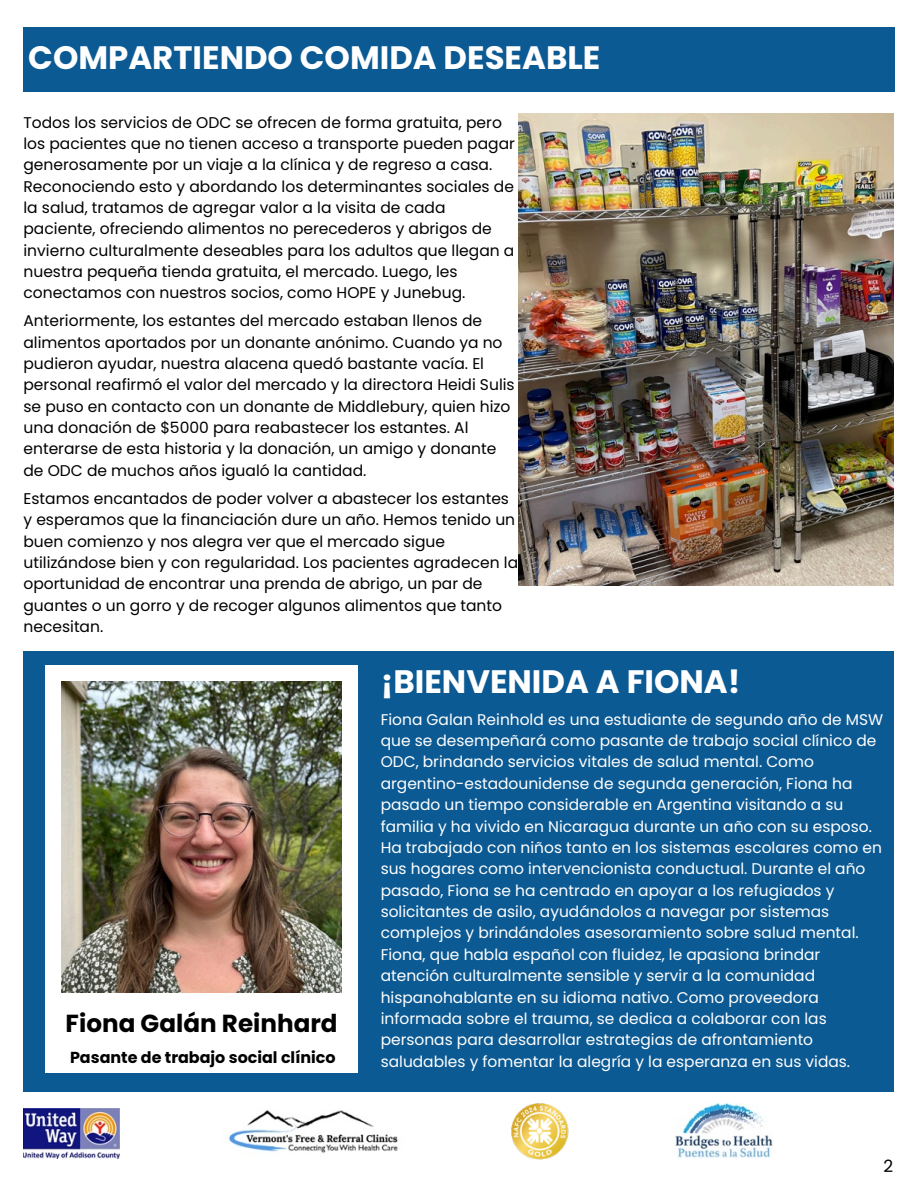
<style>
.page{position:relative;width:918px;height:1188px;background:#fff}
.page>*{position:absolute;margin:0;border:0;box-sizing:border-box;transform-origin:0 0}
.t1{font:700 32.4px "Poppins";color:#fff}
.t2{font:700 24.6px "Poppins";color:#000}
.t3{font:16.95px "Poppins";color:#000}
.t4{font:700 15.9px "Poppins";color:#000}
.t5{font:15.45px/21.3px "Poppins";color:#000}
.t6{font:15.45px/21.3px "Poppins";color:#fff}
</style>
<div class="page">
<div style="left:23px;top:652px;width:871px;height:440px;background:#0c5a93"></div>
<div style="left:23px;top:27px;width:872px;height:65px;background:#0c5a93"></div>
<div style="left:46px;top:665px;width:312px;height:408px;background:#fff"></div>
<img style="left:61px;top:681px;width:281px;height:311px">
<img style="left:519px;top:113px;width:374px;height:472px">
<img style="left:23px;top:1108px;width:96px;height:51px">
<img style="left:228px;top:1110px;width:170px;height:43px">
<img style="left:675px;top:1104px;width:97px;height:54px">
<img style="left:511px;top:1103px;width:58px;height:57px">
<h1 class="t1" style="left:28px;top:35px;width:574px">COMPARTIENDO COMIDA DESEABLE</h1>
<p class="t5" style="left:23px;top:112px;width:493px">Todos los servicios de ODC se ofrecen de forma gratuita, pero los pacientes que no tienen acceso a transporte pueden pagar generosamente por un viaje a la clínica y de regreso a casa.<br>Reconociendo esto y abordando los determinantes sociales de la salud, tratamos de agregar valor a la visita de cada paciente, ofreciendo alimentos no perecederos y abrigos de invierno culturalmente deseables para los adultos que llegan a nuestra pequeña tienda gratuita, el mercado. Luego, les conectamos con nuestros socios, como HOPE y Junebug.</p>
<p class="t5" style="left:23px;top:310px;width:493px">Anteriormente, los estantes del mercado estaban llenos de alimentos aportados por un donante anónimo. Cuando ya no pudieron ayudar, nuestra alacena quedó bastante vacía. El personal reafirmó el valor del mercado y la directora Heidi Sulis se puso en contacto con un donante de Middlebury, quien hizo una donación de $5000 para reabastecer los estantes. Al enterarse de esta historia y la donación, un amigo y donante de ODC de muchos años igualó la cantidad.</p>
<p class="t5" style="left:23px;top:488px;width:496px">Estamos encantados de poder volver a abastecer los estantes y esperamos que la financiación dure un año. Hemos tenido un buen comienzo y nos alegra ver que el mercado sigue utilizándose bien y con regularidad. Los pacientes agradecen la oportunidad de encontrar una prenda de abrigo, un par de guantes o un gorro y de recoger algunos alimentos que tanto necesitan.</p>
<h2 class="t2" style="left:66px;top:1006px;width:274px">Fiona Galán Reinhard</h2>
<p class="t4" style="left:70px;top:1046px;width:267px">Pasante de trabajo social clínico</p>
<h1 class="t1" style="left:381px;top:659px;width:361px">¡BIENVENIDA A FIONA!</h1>
<p class="t6" style="left:381px;top:709px;width:504px">Fiona Galan Reinhold es una estudiante de segundo año de MSW que se desempeñará como pasante de trabajo social clínico de ODC, brindando servicios vitales de salud mental. Como argentino-estadounidense de segunda generación, Fiona ha pasado un tiempo considerable en Argentina visitando a su familia y ha vivido en Nicaragua durante un año con su esposo.<br>Ha trabajado con niños tanto en los sistemas escolares como en sus hogares como intervencionista conductual. Durante el año pasado, Fiona se ha centrado en apoyar a los refugiados y solicitantes de asilo, ayudándolos a navegar por sistemas complejos y brindándoles asesoramiento sobre salud mental.<br>Fiona, que habla español con fluidez, le apasiona brindar atención culturalmente sensible y servir a la comunidad hispanohablante en su idioma nativo. Como proveedora informada sobre el trauma, se dedica a colaborar con las personas para desarrollar estrategias de afrontamiento saludables y fomentar la alegría y la esperanza en sus vidas.</p>
<p class="t3" style="left:884px;top:1154px;width:11px">2</p>
</div>
